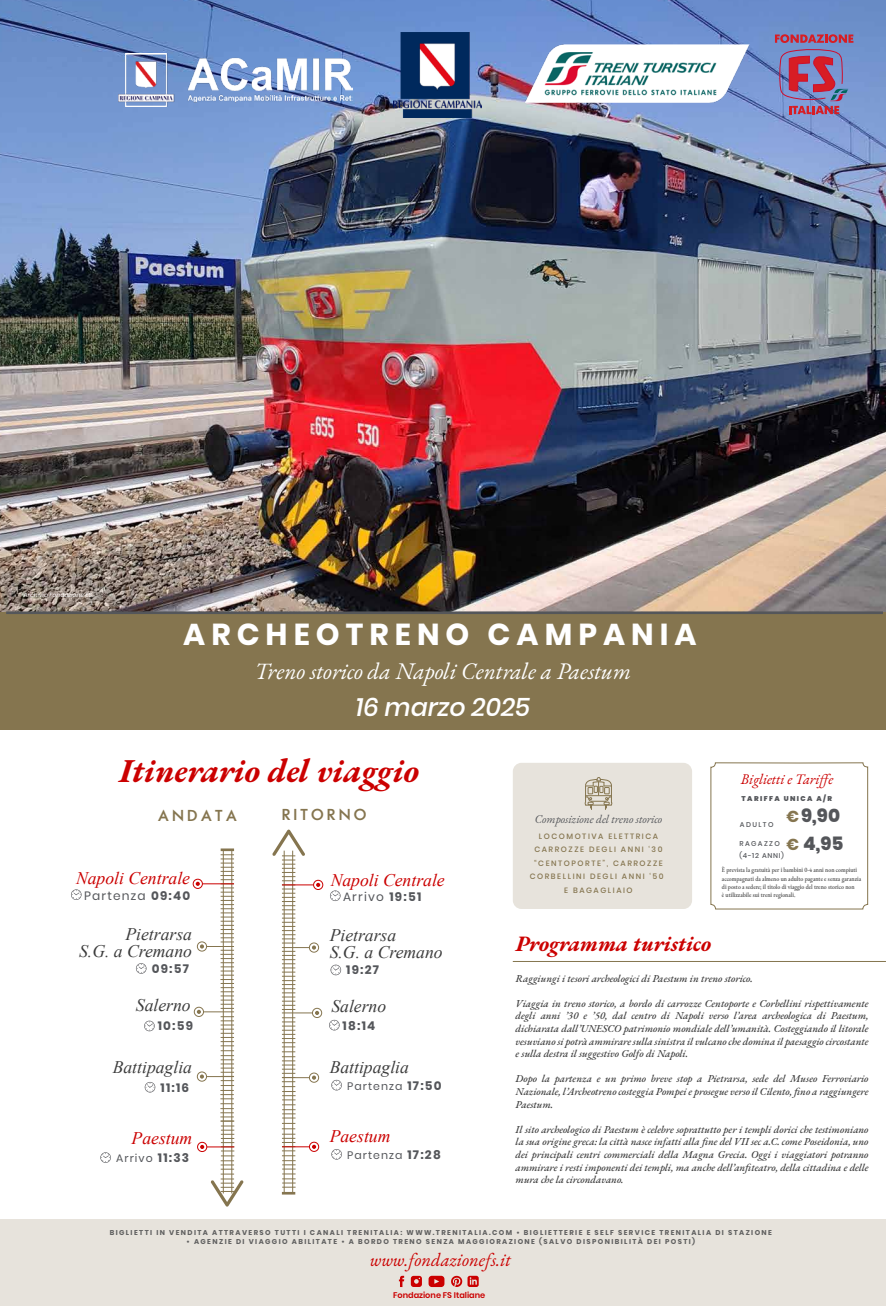
<style>
.page{position:relative;width:886px;height:1306px;background:#fff}
.page>*{position:absolute;margin:0;border:0;box-sizing:border-box;transform-origin:0 0}
.t1{font:italic 700 33.25px "EB Garamond";color:#cb0000}
.t2{font:700 30.28px "Poppins";letter-spacing:.2em;color:#fff}
.t3{font:italic 500 25.2px "Poppins";color:#fff}
.t4{font:italic 23.19px "EB Garamond";color:#fff}
.t5{font:italic 700 21.88px "EB Garamond";color:#cb0000}
.t6{font:italic 18.46px "EB Garamond";color:#cb0000}
.t7{font:800 18.46px "Poppins";color:#54565a}
.t8{font:italic 17.59px/17px "Times New Roman";color:#3c3c3c;text-align:right}
.t9{font:italic 17.59px "Times New Roman";color:#cb0000}
.t10{font:700 15.84px "Poppins";color:#85754f}
.t11{font:500 15.75px "Futura Serie BQ";letter-spacing:.2em;color:#85754f}
.t12{font:italic 14.44px "EB Garamond";color:#cb0000}
.t13{font:700 12.08px "Poppins";letter-spacing:.1em;color:#54565a}
.t14{font:12.08px "Poppins";letter-spacing:.1em;color:#54565a}
.t15{font:italic 11.55px "EB Garamond";color:#54565a}
.t16{font:10.94px "Poppins";letter-spacing:.1em;color:#54565a}
.t17{font:italic 500 10.5px/12.6px "EB Garamond";color:#3c3c3c;text-align:justify}
.t18{font:600 8.22px "Poppins";color:#cb0000}
.t19{font:500 7.7px/13.5px "Poppins";letter-spacing:.2em;color:#85754f;text-align:center}
.t20{font:700 7px "Poppins";letter-spacing:.2em;color:#606060}
.t21{font:500 6.91px/11.5px "Poppins";letter-spacing:.2em;color:#54565a}
.t22{font:900 6.91px "Poppins";letter-spacing:.2em;color:#54565a}
.t23{font:600 6.74px/8.1px "EB Garamond";color:#565656;scale:.86 1}
.t24{font:italic 6.04px "Poppins";color:#fff}
.s1{font-weight:700}
.s2{font-weight:700;font-size:15.84px;color:#85754f}
.s3{font-weight:700;font-size:12.08px}
</style>
<div class="page">
<img style="left:0;top:0;width:886px;height:612px">
<div style="left:0;top:612px;width:886px;height:118px;background:#85754f"></div>
<div style="left:0;top:1219px;width:886px;height:86px;background:#e7e3dc"></div>
<div style="left:193px;top:878px;width:10px;height:11px;border:1px solid #cb0000;border-radius:50%"></div>
<div style="left:194px;top:1006px;width:10px;height:10px;border:1px solid #85754f;border-radius:50%"></div>
<svg style="left:71px;top:889px;width:11px;height:11px"></svg>
<svg style="left:144px;top:1020px;width:11px;height:11px"></svg>
<svg style="left:710px;top:762px;width:158px;height:148px"></svg>
<div style="left:513px;top:762px;width:179px;height:147px;background:#e7e3dc;border-radius:9px"></div>
<hr style="left:513px;top:961px;width:373px;height:1px;background:#85754f">
<svg style="left:775px;top:34px;width:78px;height:80px;background:#906f9c"></svg>
<hr style="left:6px;top:611px;width:877px;height:3px;background:#54565a">
<svg style="left:584px;top:777px;width:29px;height:33px"></svg>
<svg style="left:136px;top:963px;width:10px;height:10px"></svg>
<img style="left:394px;top:32px;width:87px;height:85px">
<svg style="left:411px;top:1275px;width:11px;height:11px"></svg>
<svg style="left:428px;top:1275px;width:16px;height:11px"></svg>
<svg style="left:399px;top:1275px;width:5px;height:11px"></svg>
<svg style="left:451px;top:1275px;width:28px;height:11px"></svg>
<img style="left:118px;top:54px;width:235px;height:52px">
<svg style="left:145px;top:1082px;width:10px;height:10px"></svg>
<svg style="left:100px;top:1152px;width:11px;height:10px"></svg>
<svg style="left:196px;top:848px;width:47px;height:358px"></svg>
<div style="left:313px;top:879px;width:10px;height:11px;border:1px solid #cb0000;border-radius:50%"></div>
<div style="left:312px;top:1007px;width:10px;height:11px;border:1px solid #85754f;border-radius:50%"></div>
<svg style="left:330px;top:890px;width:10px;height:11px"></svg>
<svg style="left:329px;top:1019px;width:11px;height:11px"></svg>
<svg style="left:330px;top:964px;width:11px;height:11px"></svg>
<svg style="left:331px;top:1079px;width:11px;height:11px"></svg>
<svg style="left:331px;top:1149px;width:11px;height:10px"></svg>
<svg style="left:272px;top:829px;width:48px;height:365px"></svg>
<img style="left:520px;top:39px;width:237px;height:69px">
<p class="t24" style="left:24px;top:591px;width:70px">Archivio Fondazione FS</p>
<h2 class="t2" style="left:183px;top:617px;width:515px">ARCHEOTRENO CAMPANIA</h2>
<h3 class="t4" style="left:255px;top:656px;width:378px">Treno storico da Napoli Centrale a Paestum</h3>
<h3 class="t3" style="left:356px;top:692px;width:176px">16 marzo 2025</h3>
<h1 class="t1" style="left:120px;top:748px;width:301px">Itinerario del viaggio</h1>
<h3 class="t11" style="left:158px;top:806px;width:81px">ANDATA</h3>
<h3 class="t11" style="left:282px;top:805px;width:86px">RITORNO</h3>
<h3 class="t9" style="left:76px;top:866px;width:116px">Napoli Centrale</h3>
<p class="t14" style="left:84px;top:888px;width:108px">Partenza <span class="s1">09:40</span></p>
<h3 class="t8" style="left:79px;top:925px;width:114px">Pietrarsa<br>S.G. a Cremano</h3>
<h3 class="t9" style="left:331px;top:867px;width:116px">Napoli Centrale</h3>
<p class="t14" style="left:343px;top:889px;width:80px">Arrivo <span class="s1">19:51</span></p>
<h3 class="t8" style="left:330px;top:926px;width:114px;text-align:left">Pietrarsa<br>S.G. a Cremano</h3>
<p class="t15" style="left:535px;top:811px;width:129px">Composizione del treno storico</p>
<p class="t19" style="left:530px;top:829px;width:135px">LOCOMOTIVA ELETTRICA<br>CARROZZE DEGLI ANNI ‘30 “CENTOPORTE”, CARROZZE<br>CORBELLINI DEGLI ANNI ‘50<br>E BAGAGLIAIO</p>
<h3 class="t12" style="left:741px;top:770px;width:94px">Biglietti e Tariffe</h3>
<p class="t22" style="left:741px;top:794px;width:92px">TARIFFA UNICA A/R</p>
<p class="t21" style="left:740px;top:818px;width:35px">ADULTO</p>
<h3 class="t7" style="left:801px;top:805px;width:40px">9,90</h3>
<h3 class="t10" style="left:786px;top:807px;width:14px">€</h3>
<p class="t21" style="left:739px;top:838px;width:46px">RAGAZZO (4-12 ANNI)</p>
<h3 class="t7" style="left:786px;top:832px;width:59px"><span class="s2">€</span> 4,95</h3>
<p class="t23" style="left:722px;top:866px;width:164px">È prevista la gratuità per i bambini 0-4 anni non compiuti accompagnati da almeno un adulto pagante e senza garanzia di posto a sedere; il titolo di viaggio del treno storico non<br>è utilizzabile sui treni regionali.</p>
<h3 class="t5" style="left:516px;top:928px;width:197px">Programma turistico</h3>
<p class="t13" style="left:152px;top:961px;width:39px">09:57</p>
<h3 class="t8" style="left:136px;top:996px;width:56px">Salerno</h3>
<p class="t13" style="left:158px;top:1019px;width:37px">10:59</p>
<h3 class="t8" style="left:113px;top:1058px;width:81px">Battipaglia</h3>
<p class="t13" style="left:160px;top:1080px;width:30px">11:16</p>
<h3 class="t9" style="left:132px;top:1125px;width:62px">Paestum</h3>
<p class="t16" style="left:116px;top:1151px;width:75px">Arrivo <span class="s3">11:33</span></p>
<p class="t13" style="left:346px;top:963px;width:34px">19:27</p>
<h3 class="t8" style="left:331px;top:997px;width:56px">Salerno</h3>
<p class="t13" style="left:343px;top:1018px;width:34px">18:14</p>
<h3 class="t8" style="left:330px;top:1058px;width:81px">Battipaglia</h3>
<p class="t16" style="left:347px;top:1079px;width:96px">Partenza <span class="s3">17:50</span></p>
<h3 class="t9" style="left:330px;top:1124px;width:62px">Paestum</h3>
<p class="t16" style="left:347px;top:1148px;width:95px">Partenza <span class="s3">17:28</span></p>
<p class="t17" style="left:516px;top:971px;width:239px">Raggiungi i tesori archeologici di Paestum in treno storico.</p>
<p class="t17" style="left:516px;top:997px;width:354px">Viaggia in treno storico, a bordo di carrozze Centoporte e Corbellini rispettivamente degli anni ’30 e ’50, dal centro di Napoli verso l’area archeologica di Paestum, dichiarata dall’UNESCO patrimonio mondiale dell’umanità. Costeggiando il litorale vesuviano si potrà ammirare sulla sinistra il vulcano che domina il paesaggio circostante e sulla destra il suggestivo Golfo di Napoli.</p>
<p class="t17" style="left:516px;top:1072px;width:354px">Dopo la partenza e un primo breve stop a Pietrarsa, sede del Museo Ferroviario Nazionale, l’Archeotreno costeggia Pompei e prosegue verso il Cilento, fino a raggiungere Paestum.</p>
<p class="t17" style="left:516px;top:1123px;width:354px">Il sito archeologico di Paestum è celebre soprattutto per i templi dorici che testimoniano la sua origine greca: la città nasce infatti alla fine del VII sec a.C. come Poseidonia, uno dei principali centri commerciali della Magna Grecia. Oggi i viaggiatori potranno ammirare i resti imponenti dei templi, ma anche dell’anfiteatro, della cittadina e delle mura che la circondavano.</p>
<p class="t20" style="left:110px;top:1228px;width:664px">BIGLIETTI IN VENDITA ATTRAVERSO TUTTI I CANALI TRENITALIA: WWW.TRENITALIA.COM • BIGLIETTERIE E SELF SERVICE TRENITALIA DI STAZIONE</p>
<p class="t20" style="left:187px;top:1237px;width:510px">• AGENZIE DI VIAGGIO ABILITATE • A BORDO TRENO SENZA MAGGIORAZIONE (SALVO DISPONIBILITÀ DEI POSTI)</p>
<h3 class="t6" style="left:370px;top:1247px;width:142px">www.fondazionefs.it</h3>
<p class="t18" style="left:393px;top:1290px;width:94px">Fondazione FS Italiane</p>
</div>
